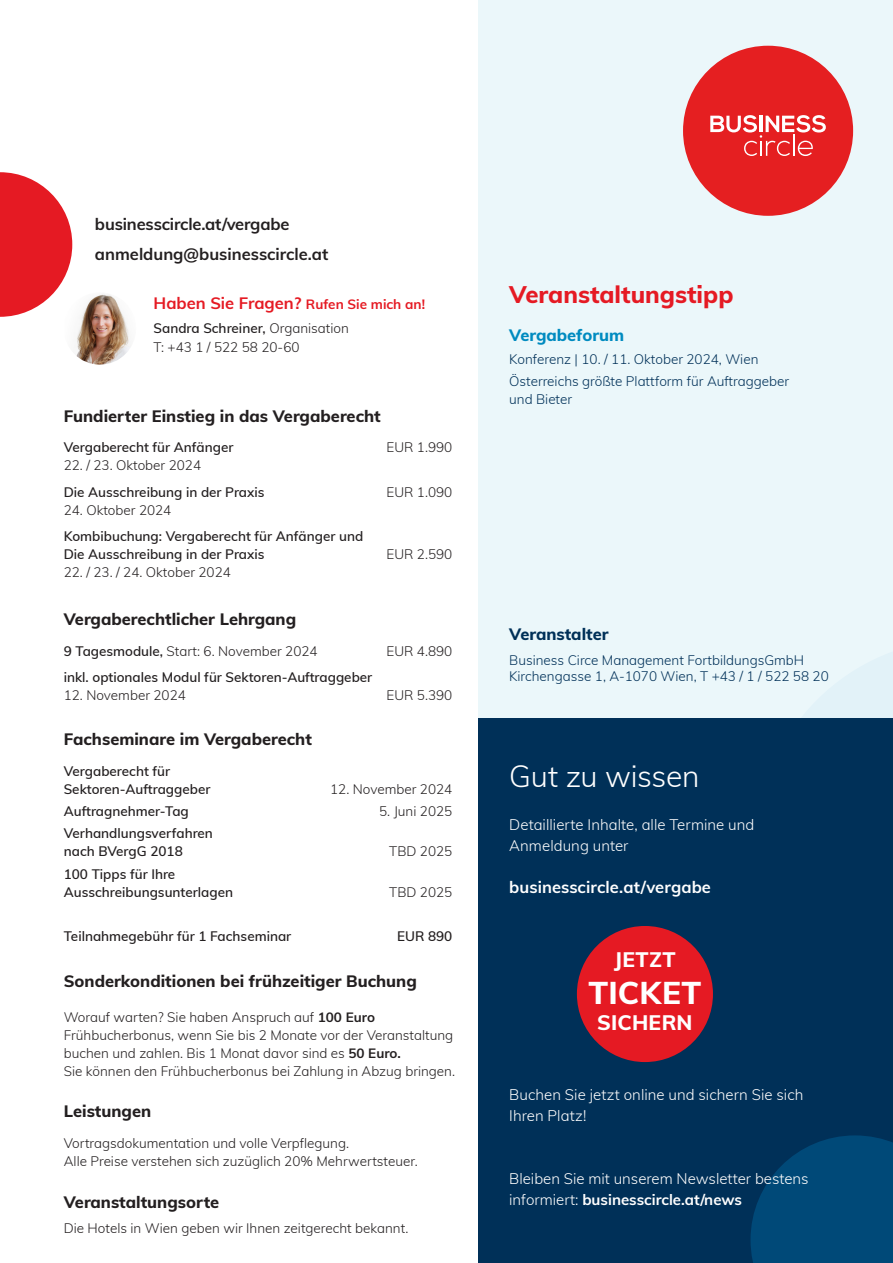
<style>
.page{position:relative;width:893px;height:1263px;background:#fff}
.page>*{position:absolute;margin:0;border:0;box-sizing:border-box;transform-origin:0 0}
.t1{font:800 31.5px "Muli";letter-spacing:.005em;color:#fff}
.t2{font:300 30px "Muli";letter-spacing:-.01em;color:#fff}
.t3{font:800 24px "Muli";color:#e51a23}
.t4{font:800 21px "Muli";letter-spacing:.01em;color:#fff}
.Text{font:800 16.5px "Muli";color:#231f20}
.Text-2{font:700 16.5px "Muli";letter-spacing:-.005em;color:#231f20}
.t5{font:700 16.5px "Muli";color:#e51a23}
.t6{font:700 16.5px "Muli";letter-spacing:.005em;color:#fff}
.t7{font:800 16.5px "Muli";color:#008bc0}
.Text-3{font:800 16.5px "Muli";color:#003058}
.t8{font:300 15px/21px "Muli";color:#fff}
.t9{font:300 13.5px/18px "Muli";color:#231f20}
.t10{font:600 13.5px/18px "Muli";color:#231f20}
.t11{font:300 13.5px/18px "Muli";color:#003058}
.s1{font-size:13.5px}
.s2{font-weight:300}
.s3{font-weight:600}
.s4{font-weight:700}
</style>
<div class="page">
<div style="left:478px;top:0;width:415px;height:1263px;background:#ebf7fa"></div>
<div style="left:683px;top:46px;width:170px;height:170px;background:#e51f21;border-radius:50%"></div>
<svg style="left:710px;top:115px;width:116px;height:41px"></svg>
<svg style="left:0;top:172px;width:72px;height:145px"></svg>
<img style="left:64px;top:292px;width:72px;height:73px;border-radius:36px">
<div style="left:478px;top:719px;width:415px;height:544px;background:#003058"></div>
<svg style="left:750px;top:1135px;width:143px;height:128px;background:#004573"></svg>
<div style="left:577px;top:926px;width:136px;height:136px;background:#e51a23;border-radius:50%"></div>
<p class="Text-2" style="left:95px;top:212px;width:196px">businesscircle.at/vergabe</p>
<p class="Text-2" style="left:95px;top:242px;width:235px">anmeldung@businesscircle.at</p>
<p class="t5" style="left:154px;top:291px;width:273px">Haben Sie Fragen? <span class="s1">Rufen Sie mich an!</span></p>
<p class="t10" style="left:154px;top:318px;width:197px">Sandra Schreiner, <span class="s2">Organisation</span></p>
<p class="t9" style="left:154px;top:338px;width:147px">T: +43 1 / 522 58 20-60</p>
<p class="Text" style="left:64px;top:404px;width:318px">Fundierter Einstieg in das Vergaberecht</p>
<p class="t10" style="left:64px;top:438px;width:171px">Vergaberecht für Anfänger</p>
<p class="t9" style="left:386px;top:438px;width:67px">EUR 1.990</p>
<p class="t9" style="left:64px;top:456px;width:139px">22. / 23. Oktober 2024</p>
<p class="t10" style="left:64px;top:482px;width:202px">Die Ausschreibung in der Praxis</p>
<p class="t9" style="left:386px;top:482px;width:67px">EUR 1.090</p>
<p class="t9" style="left:64px;top:500px;width:109px">24. Oktober 2024</p>
<p class="t10" style="left:64px;top:527px;width:301px">Kombibuchung: Vergaberecht für Anfänger und<br>Die Ausschreibung in der Praxis</p>
<p class="t9" style="left:386px;top:545px;width:67px">EUR 2.590</p>
<p class="t9" style="left:64px;top:563px;width:169px">22. / 23. / 24. Oktober 2024</p>
<p class="Text" style="left:64px;top:607px;width:234px">Vergaberechtlicher Lehrgang</p>
<p class="t9" style="left:64px;top:641px;width:255px"><span class="s3">9 Tagesmodule,</span> Start: 6. November 2024</p>
<p class="t9" style="left:386px;top:641px;width:67px">EUR 4.890</p>
<p class="t10" style="left:64px;top:668px;width:310px">inkl. optionales Modul für Sektoren-Auftraggeber</p>
<p class="t9" style="left:64px;top:686px;width:124px">12. November 2024</p>
<p class="t9" style="left:386px;top:686px;width:67px">EUR 5.390</p>
<p class="Text" style="left:64px;top:727px;width:250px">Fachseminare im Vergaberecht</p>
<p class="t10" style="left:64px;top:761px;width:148px">Vergaberecht für<br>Sektoren-Auftraggeber</p>
<p class="t9" style="left:330px;top:779px;width:124px">12. November 2024</p>
<p class="t10" style="left:64px;top:801px;width:127px">Auftragnehmer-Tag</p>
<p class="t9" style="left:379px;top:801px;width:75px">5. Juni 2025</p>
<p class="t10" style="left:64px;top:824px;width:151px">Verhandlungsverfahren nach BVergG 2018</p>
<p class="t9" style="left:389px;top:842px;width:64px">TBD 2025</p>
<p class="t10" style="left:64px;top:864px;width:171px">100 Tipps für Ihre<br>Ausschreibungsunterlagen</p>
<p class="t9" style="left:389px;top:882px;width:64px">TBD 2025</p>
<p class="t10" style="left:64px;top:926px;width:229px">Teilnahmegebühr für 1 Fachseminar</p>
<p class="t10" style="left:397px;top:926px;width:57px">EUR 890</p>
<p class="Text" style="left:64px;top:969px;width:355px">Sonderkonditionen bei frühzeitiger Buchung</p>
<p class="t9" style="left:64px;top:1008px;width:391px">Worauf warten? Sie haben Anspruch auf <span class="s4">100 Euro<br></span>Frühbucherbonus, wenn Sie bis 2 Monate vor der Veranstaltung buchen und zahlen. Bis 1 Monat davor sind es <span class="s4">50 Euro.</span></p>
<p class="t9" style="left:64px;top:1062px;width:393px">Sie können den Frühbucherbonus bei Zahlung in Abzug bringen.</p>
<p class="Text" style="left:64px;top:1099px;width:89px">Leistungen</p>
<p class="t9" style="left:64px;top:1134px;width:287px">Vortragsdokumentation und volle Verpflegung.</p>
<p class="t9" style="left:64px;top:1152px;width:356px">Alle Preise verstehen sich zuzüglich 20% Mehrwertsteuer.</p>
<p class="Text" style="left:64px;top:1190px;width:157px">Veranstaltungsorte</p>
<p class="t9" style="left:64px;top:1219px;width:346px">Die Hotels in Wien geben wir Ihnen zeitgerecht bekannt.</p>
<p class="t3" style="left:509px;top:276px;width:226px">Veranstaltungstipp</p>
<p class="t7" style="left:509px;top:323px;width:117px">Vergabeforum</p>
<p class="t11" style="left:509px;top:349px;width:251px">Konferenz | 10. / 11. Oktober 2024, Wien</p>
<p class="t11" style="left:509px;top:371px;width:281px">Österreichs größte Plattform für Auftraggeber und Bieter</p>
<p class="Text-3" style="left:509px;top:621px;width:101px">Veranstalter</p>
<p class="t11" style="left:509px;top:650px;width:297px">Business Circe Management FortbildungsGmbH</p>
<p class="t11" style="left:509px;top:667px;width:321px">Kirchengasse 1, A-1070 Wien, T +43 / 1 / 522 58 20</p>
<p class="t2" style="left:509px;top:755px;width:192px">Gut zu wissen</p>
<p class="t8" style="left:509px;top:813px;width:247px">Detaillierte Inhalte, alle Termine und<br>Anmeldung unter</p>
<p class="t6" style="left:509px;top:875px;width:203px">businesscircle.at/vergabe</p>
<p class="t4" style="left:614px;top:944px;width:63px">JETZT</p>
<p class="t1" style="left:588px;top:969px;width:114px">TICKET</p>
<p class="t4" style="left:597px;top:1007px;width:97px">SICHERN</p>
<p class="t8" style="left:509px;top:1083px;width:296px">Buchen Sie jetzt online und sichern Sie sich<br>Ihren Platz!</p>
<p class="t8" style="left:509px;top:1167px;width:301px">Bleiben Sie mit unserem Newsletter bestens informiert: <span class="s4">businesscircle.at/news</span></p>
</div>
